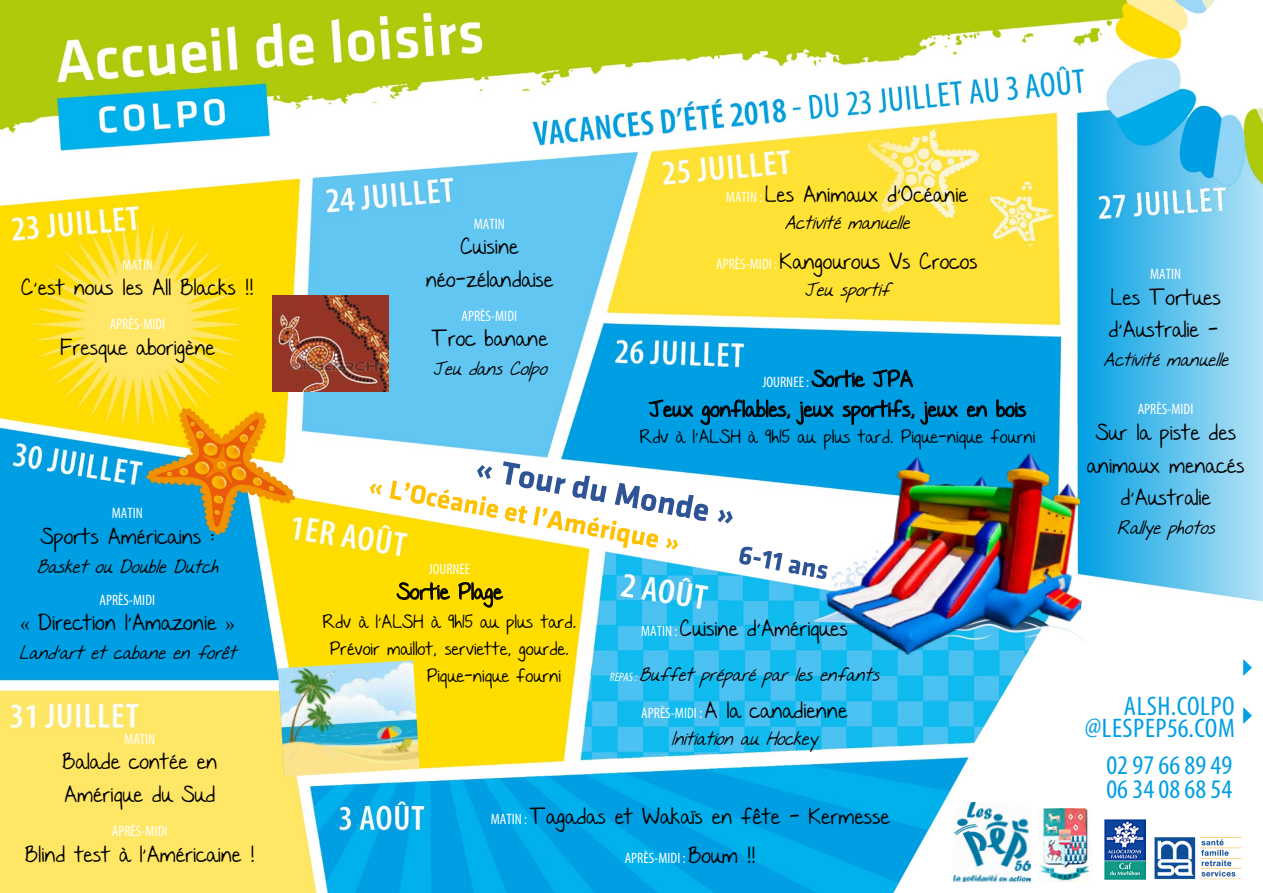
<style>
.page{position:relative;width:1263px;height:893px;background:#fff}
.page>*{position:absolute;margin:0;border:0;box-sizing:border-box;transform-origin:0 0}
.t1{font:condensed 27px/22.5px "Myriad Pro";letter-spacing:.005em;color:#009fe3;text-align:right;scale:1.04 1}
.t2{font:18.15px/32.5px "Nothing You Could Say";color:#000;text-align:center}
.t3{font:italic 15.15px "Nothing You Could Say";color:#000}
.t4{font:15.15px "Nothing You Could Say";color:#000}
.t5{font:condensed 15.15px "Myriad Pro";color:#fff}
.s1{font-family:"Times New Roman"}
.s2{font-family:"Myriad Pro";font-stretch:condensed;font-size:15.15px;color:#fff}
.s3{font-family:"Myriad Pro";font-stretch:condensed;font-size:12.15px;color:#fff}
.s4{font-family:"Nothing You Could Say";font-stretch:normal;font-size:18.15px;color:#000}
</style>
<div class="page">
<img style="left:0;top:0;width:1263px;height:893px">
<svg style="left:648px;top:399px;width:45px;height:18px"></svg>
<svg style="left:700px;top:399px;width:90px;height:26px"></svg>
<svg style="left:796px;top:365px;width:118px;height:63px"></svg>
<svg style="left:920px;top:401px;width:38px;height:24px"></svg>
<svg style="left:967px;top:405px;width:20px;height:12px"></svg>
<svg style="left:996px;top:379px;width:30px;height:38px"></svg>
<svg style="left:397px;top:589px;width:53px;height:29px"></svg>
<svg style="left:458px;top:589px;width:45px;height:19px"></svg>
<img style="left:349px;top:428px;width:460px;height:161px">
<svg style="left:717px;top:510px;width:16px;height:14px"></svg>
<svg style="left:370px;top:483px;width:12px;height:12px"></svg>
<svg style="left:390px;top:461px;width:318px;height:89px"></svg>
<svg style="left:739px;top:547px;width:43px;height:24px"></svg>
<svg style="left:788px;top:560px;width:21px;height:19px"></svg>
<img style="left:809px;top:428px;width:310px;height:254px">
<img style="left:820px;top:429px;width:280px;height:247px">
<img style="left:272px;top:295px;width:116px;height:97px">
<img style="left:267px;top:660px;width:164px;height:122px">
<img style="left:278px;top:660px;width:142px;height:117px">
<img style="left:1104px;top:819px;width:42px;height:61px">
<img style="left:1152px;top:836px;width:92px;height:43px">
<img style="left:1038px;top:809px;width:53px;height:72px">
<img style="left:953px;top:802px;width:78px;height:80px">
<svg style="left:1243px;top:658px;width:9px;height:66px"></svg>
<p class="t5" style="left:122px;top:255px;width:33px">MATIN</p>
<p class="t2" style="left:21px;top:272px;width:234px">C’est nous les All Blacks !!</p>
<p class="t5" style="left:110px;top:315px;width:57px">APRÈS-MIDI</p>
<p class="t2" style="left:60px;top:332px;width:156px">Fresque aborigène</p>
<p class="t5" style="left:112px;top:504px;width:33px">MATIN</p>
<p class="t2" style="left:40px;top:520px;width:176px">Sports Américains :</p>
<p class="t3" style="left:37px;top:554px;width:191px">BasketouDoubleDutch</p>
<p class="t5" style="left:99px;top:590px;width:57px">APRÈS-MIDI</p>
<p class="t2" style="left:20px;top:607px;width:216px"><span class="s1">«</span> Direction l’Amazonie <span class="s1">»</span></p>
<p class="t3" style="left:19px;top:641px;width:227px">Land’artetcabaneenforêt</p>
<p class="t5" style="left:124px;top:730px;width:33px">MATIN</p>
<p class="t2" style="left:62px;top:746px;width:156px;text-align:left">Balade contée en<br>Amérique du Sud</p>
<p class="t5" style="left:112px;top:822px;width:57px">APRÈS-MIDI</p>
<p class="t2" style="left:25px;top:838px;width:231px">Blind test à l’Américaine !</p>
<p class="t5" style="left:474px;top:215px;width:33px">MATIN</p>
<p class="t2" style="left:426px;top:231px;width:129px">Cuisine néo-zélandaise</p>
<p class="t5" style="left:461px;top:307px;width:57px">APRÈS-MIDI</p>
<p class="t2" style="left:431px;top:323px;width:118px">Troc banane</p>
<p class="t3" style="left:432px;top:357px;width:124px">JeudansColpo</p>
<p class="t2" style="left:726px;top:179px;width:243px"><span class="s2">MATIN :</span> Les Animaux d’Océanie</p>
<p class="t3" style="left:784px;top:211px;width:134px">Activitémanuelle</p>
<p class="t2" style="left:716px;top:246px;width:263px"><span class="s2">APRÈS-MIDI :</span> Kangourous Vs Crocos</p>
<p class="t3" style="left:804px;top:278px;width:95px">Jeusportif</p>
<p class="t2" style="left:649px;top:365px;width:378px;line-height:30px"><span class="s2">JOURNEE:</span> Sortie JPA<br>Jeux gonflables, jeux sportifs, jeux en bois</p>
<p class="t4" style="left:640px;top:425px;width:397px">Rdv à l’ALSH à 9h15 au plus tard. Pique-nique fourni</p>
<p class="t5" style="left:429px;top:559px;width:43px">JOURNEE</p>
<p class="t2" style="left:397px;top:576px;width:107px">Sortie Plage</p>
<p class="t4" style="left:323px;top:610px;width:255px">Rdv à l’ALSH à 9h15 au plus tard.</p>
<p class="t4" style="left:330px;top:637px;width:241px">Prévoir maillot, serviette, gourde.</p>
<p class="t4" style="left:427px;top:664px;width:136px">Pique-nique fourni</p>
<p class="t2" style="left:641px;top:613px;width:208px"><span class="s2">MATIN :</span> Cuisine d’Amériques</p>
<p class="t3" style="left:610px;top:662px;width:279px"><span class="s3">R E P A S :</span> Buffetpréparéparlesenfants</p>
<p class="t2" style="left:641px;top:695px;width:207px"><span class="s2">APRÈS-MIDI :</span> A la canadienne</p>
<p class="t3" style="left:671px;top:727px;width:155px">InitiationauHockey</p>
<p class="t2" style="left:491px;top:801px;width:400px"><span class="s2">MATIN :</span> Tagadas et Wakaïs en fête - Kermesse</p>
<p class="t5" style="left:625px;top:849px;width:133px">APRÈS-MIDI : <span class="s4">Boum !!</span></p>
<p class="t5" style="left:1150px;top:265px;width:33px">MATIN</p>
<p class="t2" style="left:1108px;top:282px;width:116px;text-align:left">Les Tortues d’Australie –</p>
<p class="t3" style="left:1103px;top:348px;width:134px">Activitémanuelle</p>
<p class="t5" style="left:1138px;top:400px;width:57px">APRÈS-MIDI</p>
<p class="t2" style="left:1087px;top:417px;width:159px">Sur la piste des animaux menacés d’Australie</p>
<p class="t3" style="left:1117px;top:516px;width:107px">Rallyephotos</p>
<h1 class="t1" style="left:1085px;top:694px;width:146px">ALSH.COLPO @LESPEP56.COM</h1>
<h1 class="t1" style="left:1106px;top:753px;width:122px;line-height:24px;text-align:left">02 97 66 89 49<br>06 34 08 68 54</h1>
</div>
